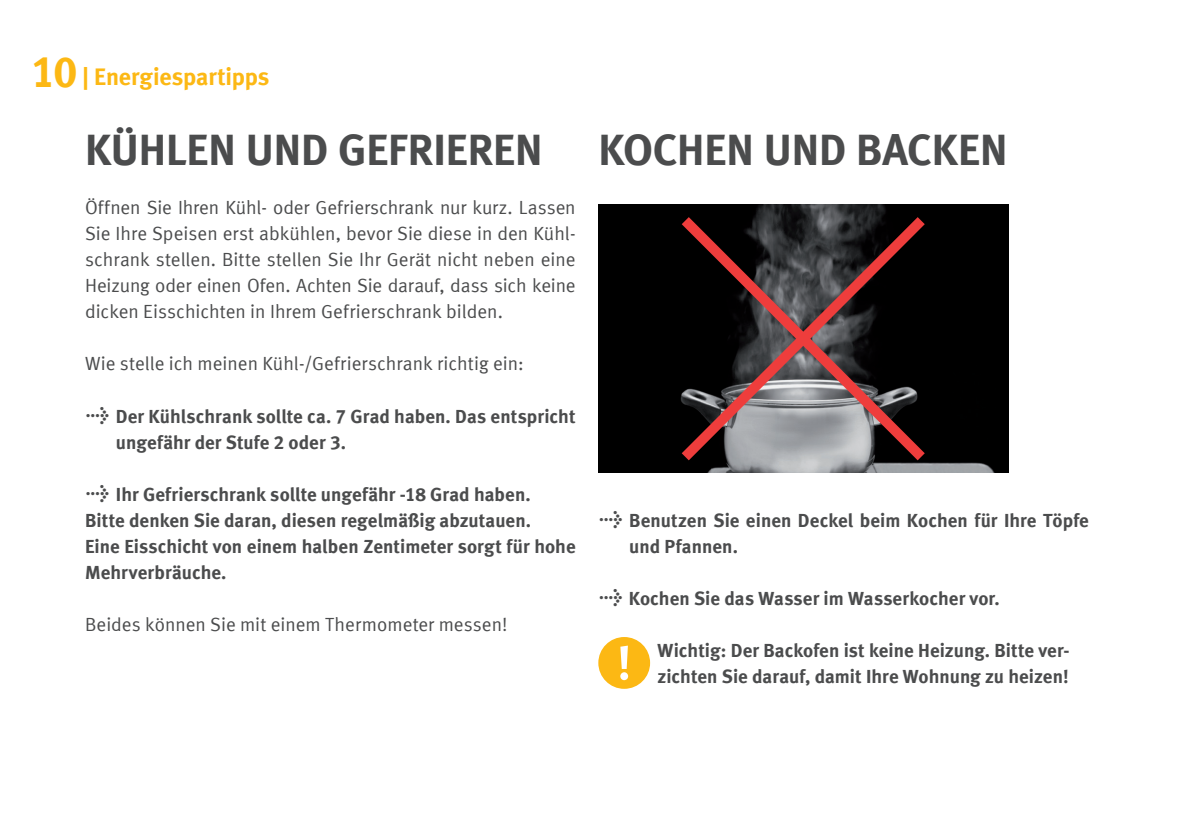
<style>
.page{position:relative;width:1191px;height:840px;background:#fff}
.page>*{position:absolute;margin:0;border:0;box-sizing:border-box;transform-origin:0 0}
.t1{font:700 44px "VZ Meta LF";color:#4b4c4d}
.t2{font:700 24px "VZ Meta LF";letter-spacing:-.005em;color:#fcb814}
.t3{font:700 19px/26px "VZ Meta LF";letter-spacing:.005em;color:#4b4c4d}
.t4{font:19px/26px "VZ Meta LF";letter-spacing:.005em;color:#4b4c4d;text-align:justify}
.t5{font:19px "Meta Bold Italic Expert";color:#4b4c4d}
.s1{font-size:44px}
</style>
<div class="page">
<img style="left:598px;top:205px;width:410px;height:267px">
<svg style="left:681px;top:217px;width:243px;height:243px;background:#4c393b"></svg>
<p class="t2" style="left:31px;top:62px;width:240px"><span class="s1">10</span> | Energiespartipps</p>
<h1 class="t1" style="left:85px;top:124px;width:459px">KÜHLEN UND GEFRIEREN</h1>
<p class="t4" style="left:85px;top:194px;width:492px">Öffnen Sie Ihren Kühl- oder Gefrierschrank nur kurz. Lassen Sie Ihre Speisen erst abkühlen, bevor Sie diese in den Kühl&shy;schrank stellen. Bitte stellen Sie Ihr Gerät nicht neben eine Heizung oder einen Ofen. Achten Sie darauf, dass sich keine dicken Eisschichten in Ihrem Gefrierschrank bilden.</p>
<p class="t4" style="left:85px;top:350px;width:440px">Wie stelle ich meinen Kühl-/Gefrierschrank richtig ein:</p>
<p class="t5" style="left:85px;top:426px;width:24px;rotate:-90deg">n</p>
<p class="t3" style="left:116px;top:402px;width:461px">Der Kühlschrank sollte ca. 7 Grad haben. Das entspricht ungefähr der Stufe 2 oder 3.</p>
<p class="t5" style="left:85px;top:504px;width:24px;rotate:-90deg">n</p>
<p class="t3" style="left:85px;top:480px;width:492px;text-indent:31px">Ihr Gefrierschrank sollte ungefähr -18 Grad haben.<br>Bitte denken Sie daran, diesen regelmäßig abzutauen.<br>Eine Eisschicht von einem halben Zentimeter sorgt für hohe Mehrverbräuche.</p>
<p class="t4" style="left:85px;top:610px;width:424px">Beides können Sie mit einem Thermometer messen!</p>
<h1 class="t1" style="left:598px;top:124px;width:411px">KOCHEN UND BACKEN</h1>
<p class="t5" style="left:598px;top:530px;width:24px;rotate:-90deg">n</p>
<p class="t3" style="left:629px;top:506px;width:461px">Benutzen Sie einen Deckel beim Kochen für Ihre Töpfe und Pfannen.</p>
<p class="t5" style="left:598px;top:608px;width:24px;rotate:-90deg">n</p>
<p class="t3" style="left:629px;top:584px;width:372px">Kochen Sie das Wasser im Wasserkocher vor.</p>
<p class="t3" style="left:657px;top:636px;width:414px">Wichtig: Der Backofen ist keine Heizung. Bitte ver&shy;zichten Sie darauf, damit Ihre Wohnung zu heizen!</p>
</div>
